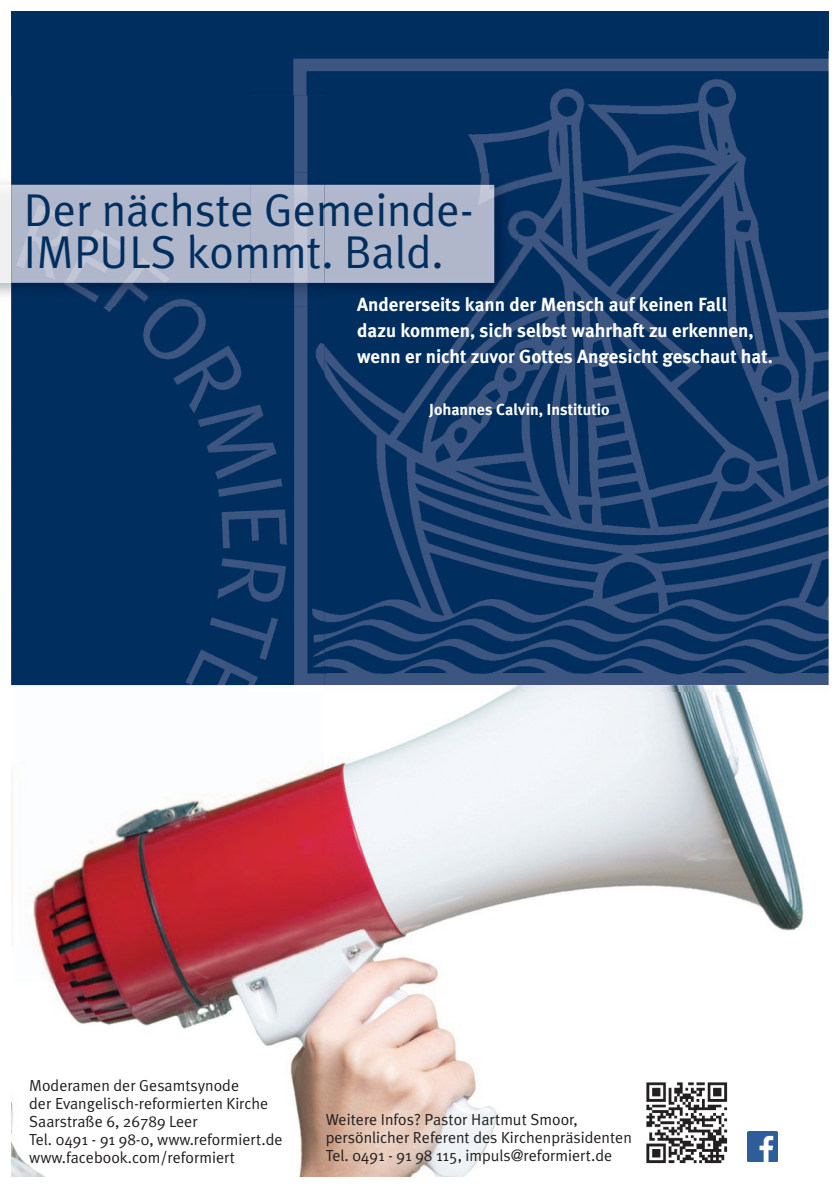
<style>
.page{position:relative;width:840px;height:1191px;background:#fff}
.page>*{position:absolute;margin:0;border:0;box-sizing:border-box;transform-origin:0 0}
.t1{font:46px/42px "Meta Plus Normal";color:#002e5f}
.t2{font:700 19px/26px "Meta Plus";color:#fff}
.t3{font:16px/18px "Meta Plus Normal";color:#231f20}
.t4{font:700 16px "Meta Plus";color:#fff}
</style>
<div class="page">
<div style="left:11px;top:11px;width:817px;height:684px;background:#002e5f"></div>
<img style="left:11px;top:692px;width:817px;height:484px">
<img style="left:11px;top:283px;width:313px;height:699px">
<img style="left:11px;top:96px;width:240px;height:89px">
<img style="left:251px;top:51px;width:578px;height:641px">
<img style="left:324px;top:173px;width:194px;height:134px">
<img style="left:0;top:185px;width:494px;height:98px">
<img style="left:644px;top:1080px;width:85px;height:85px">
<svg style="left:745px;top:1129px;width:33px;height:34px"></svg>
<img style="left:746px;top:1131px;width:30px;height:30px">
<h1 class="t1" style="left:24px;top:189px;width:451px">Der nächste Gemeinde-<br>IMPULS kommt. Bald.</h1>
<p class="t2" style="left:357px;top:291px;width:417px">Andererseits kann der Mensch auf keinen Fall<br>dazu kommen, sich selbst wahrhaft zu erkennen, wenn er nicht zuvor Gottes Angesicht geschaut hat.</p>
<p class="t4" style="left:429px;top:400px;width:182px">Johannes Calvin, Institutio</p>
<p class="t3" style="left:29px;top:1076px;width:255px">Moderamen der Gesamtsynode<br>der Evangelisch-reformierten Kirche<br>Saarstraße 6, 26789 Leer<br>Tel. 0491 - 91 98-0, www.reformiert.de www.facebook.com/reformiert</p>
<p class="t3" style="left:325px;top:1111px;width:307px">Weitere Infos? Pastor Hartmut Smoor, persönlicher Referent des Kirchenpräsidenten<br>Tel. 0491 - 91 98 115, impuls@reformiert.de</p>
</div>
